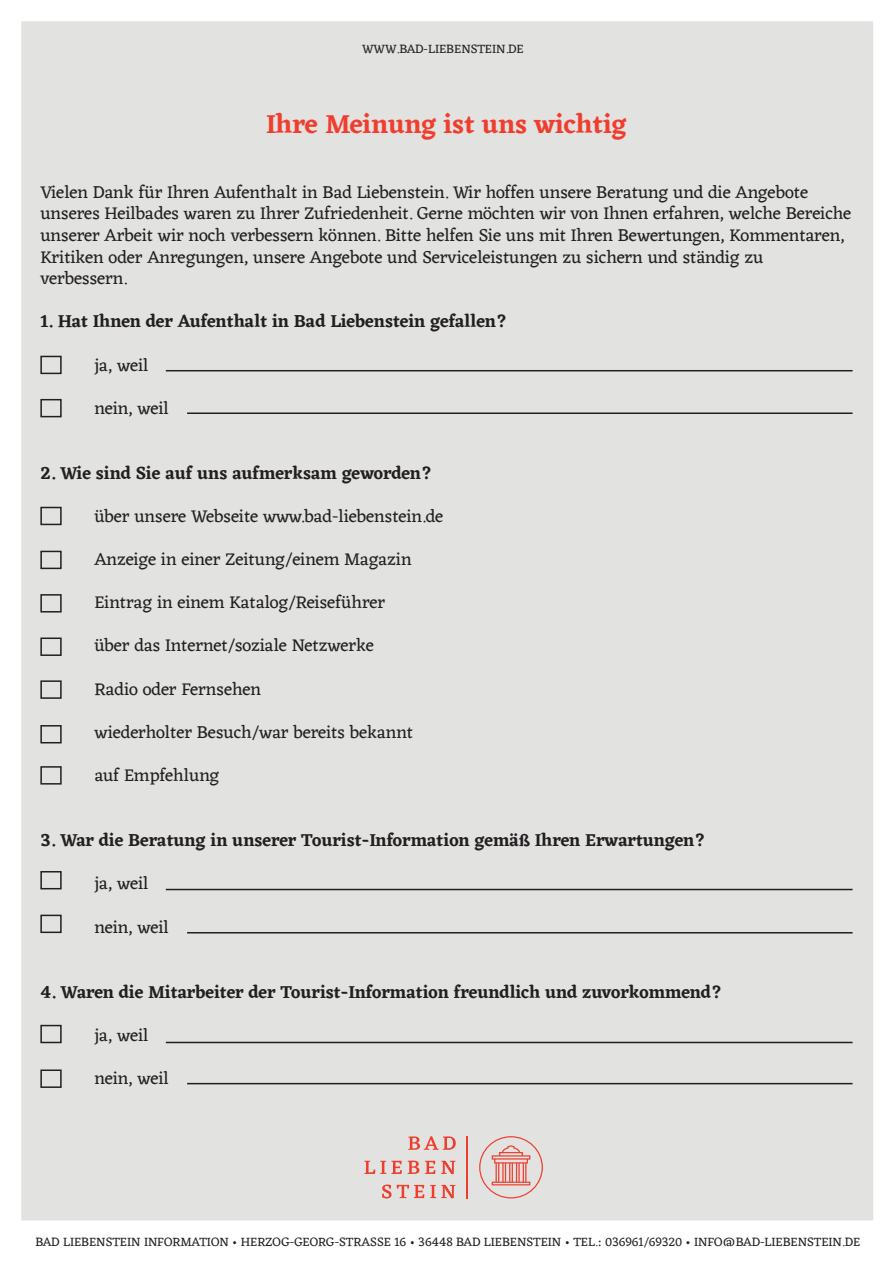
<style>
.page{position:relative;width:893px;height:1263px;background:#fff}
.page>*{position:absolute;margin:0;border:0;box-sizing:border-box;transform-origin:0 0}
.t1{font:600 27px "Eczar";color:#ef3e2e}
.t2{font:18px/21.6px "Eczar";color:#231f20}
.t3{font:600 18px "Eczar";color:#231f20}
.t4{font:12.75px "Eczar";letter-spacing:-.01em;color:#231f20}
</style>
<div class="page">
<div style="left:22px;top:22px;width:850px;height:1198px;background:#e2e2e1"></div>
<svg style="left:408px;top:1136px;width:48px;height:14px"></svg>
<svg style="left:364px;top:1160px;width:55px;height:14px"></svg>
<svg style="left:425px;top:1161px;width:10px;height:13px"></svg>
<svg style="left:441px;top:1161px;width:15px;height:13px"></svg>
<svg style="left:382px;top:1184px;width:42px;height:14px"></svg>
<svg style="left:430px;top:1185px;width:26px;height:13px"></svg>
<hr style="left:467px;top:1136px;width:1px;height:62px;background:#ef3e2e">
<svg style="left:479px;top:1136px;width:64px;height:62px"></svg>
<div style="left:40px;top:356px;width:22px;height:18px;border:2px solid #231f20"></div>
<div style="left:40px;top:399px;width:22px;height:18px;border:2px solid #231f20"></div>
<div style="left:40px;top:871px;width:22px;height:18px;border:2px solid #231f20"></div>
<div style="left:40px;top:915px;width:22px;height:18px;border:2px solid #231f20"></div>
<hr style="left:166px;top:370px;width:687px;height:1px;background:#231f20">
<hr style="left:187px;top:412px;width:666px;height:2px;background:#231f20">
<hr style="left:166px;top:889px;width:687px;height:1px;background:#231f20">
<hr style="left:187px;top:932px;width:666px;height:1px;background:#231f20">
<div style="left:40px;top:507px;width:22px;height:18px;border:2px solid #231f20"></div>
<div style="left:40px;top:551px;width:22px;height:18px;border:2px solid #231f20"></div>
<div style="left:40px;top:594px;width:22px;height:18px;border:2px solid #231f20"></div>
<div style="left:40px;top:766px;width:22px;height:18px;border:2px solid #231f20"></div>
<div style="left:40px;top:725px;width:22px;height:18px;border:2px solid #231f20"></div>
<div style="left:40px;top:680px;width:22px;height:19px;border:2px solid #231f20"></div>
<div style="left:40px;top:637px;width:22px;height:19px;border:2px solid #231f20"></div>
<div style="left:40px;top:1025px;width:22px;height:18px;border:2px solid #231f20"></div>
<div style="left:40px;top:1069px;width:22px;height:19px;border:2px solid #231f20"></div>
<hr style="left:166px;top:1042px;width:687px;height:1px;background:#231f20">
<hr style="left:187px;top:1083px;width:666px;height:1px;background:#231f20">
<p class="t4" style="left:362px;top:40px;width:163px">WWW.BAD-LIEBENSTEIN.DE</p>
<p class="t1" style="left:266px;top:108px;width:362px">Ihre Meinung ist uns wichtig</p>
<p class="t2" style="left:40px;top:182px;width:812px">Vielen Dank für Ihren Aufenthalt in Bad Liebenstein. Wir hoffen unsere Beratung und die Angebote unseres Heilbades waren zu Ihrer Zufriedenheit. Gerne möchten wir von Ihnen erfahren, welche Bereiche unserer Arbeit wir noch verbessern können. Bitte helfen Sie uns mit Ihren Bewertungen, Kommentaren, Kritiken oder Anregungen, unsere Angebote und Serviceleistungen zu sichern und ständig zu</p>
<p class="t2" style="left:40px;top:268px;width:88px">verbessern.</p>
<p class="t3" style="left:40px;top:311px;width:468px">1. Hat Ihnen der Aufenthalt in Bad Liebenstein gefallen?</p>
<p class="t2" style="left:94px;top:355px;width:56px">ja, weil</p>
<p class="t2" style="left:94px;top:398px;width:76px">nein, weil</p>
<p class="t3" style="left:40px;top:462px;width:393px">2. Wie sind Sie auf uns aufmerksam geworden?</p>
<p class="t2" style="left:94px;top:506px;width:350px">über unsere Webseite www.bad-liebenstein.de</p>
<p class="t2" style="left:94px;top:549px;width:319px">Anzeige in einer Zeitung/einem Magazin</p>
<p class="t2" style="left:94px;top:592px;width:292px">Eintrag in einem Katalog/Reiseführer</p>
<p class="t2" style="left:94px;top:636px;width:281px">über das Internet/soziale Netzwerke</p>
<p class="t2" style="left:94px;top:679px;width:168px">Radio oder Fernsehen</p>
<p class="t2" style="left:94px;top:722px;width:320px">wiederholter Besuch/war bereits bekannt</p>
<p class="t2" style="left:94px;top:765px;width:127px">auf Empfehlung</p>
<p class="t3" style="left:40px;top:829px;width:667px">3. War die Beratung in unserer Tourist-Information gemäß Ihren Erwartungen?</p>
<p class="t2" style="left:94px;top:874px;width:56px">ja, weil</p>
<p class="t2" style="left:94px;top:917px;width:76px">nein, weil</p>
<p class="t3" style="left:40px;top:981px;width:683px">4. Waren die Mitarbeiter der Tourist-Information freundlich und zuvorkommend?</p>
<p class="t2" style="left:94px;top:1025px;width:56px">ja, weil</p>
<p class="t2" style="left:94px;top:1068px;width:76px">nein, weil</p>
<p class="t4" style="left:35px;top:1233px;width:826px">BAD LIEBENSTEIN INFORMATION • HERZOG-GEORG-STRASSE 16 • 36448 BAD LIEBENSTEIN • TEL.: 036961/69320 • INFO@BAD-LIEBENSTEIN.DE</p>
</div>
